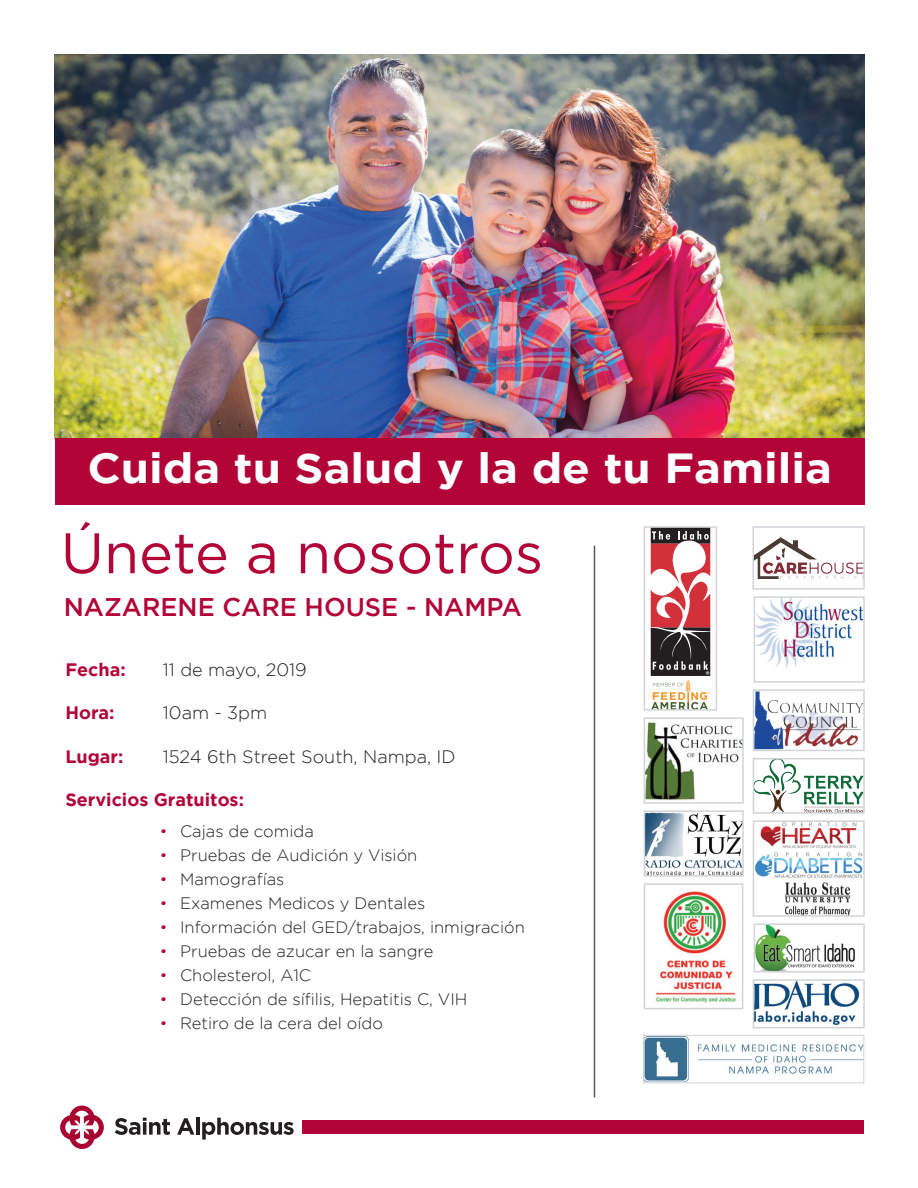
<style>
.page{position:relative;width:918px;height:1188px;background:#fff}
.page>*{position:absolute;margin:0;border:0;box-sizing:border-box;transform-origin:0 0}
.t1{font:57px "Gotham";color:#b30437}
.t2{font:700 42px "Gotham";color:#fff;scale:1.08 1}
.t3{font:500 25.5px "Gotham";color:#b30437}
.t4{font:300 18px "Gotham";color:#231f20}
.t5{font:700 18px "Gotham";color:#b30437}
.t6{font:300 16.5px "Gotham";color:#231f20}
.s1{color:#b30437}
</style>
<div class="page">
<img style="left:55px;top:54px;width:810px;height:384px">
<div style="left:55px;top:438px;width:810px;height:67px;background:#b30437"></div>
<hr style="left:594px;top:546px;width:1px;height:551px;background:#54565a">
<svg style="left:651px;top:529px;width:59px;height:179px"></svg>
<div style="left:644px;top:526px;width:73px;height:185px;border:2px solid #d0d4d8"></div>
<img style="left:656px;top:891px;width:80px;height:112px">
<div style="left:644px;top:883px;width:99px;height:126px;border:2px solid #d0d4d8"></div>
<img style="left:756px;top:761px;width:106px;height:50px">
<div style="left:753px;top:758px;width:112px;height:56px;border:2px solid #d0d4d8"></div>
<img style="left:757px;top:599px;width:105px;height:69px">
<div style="left:754px;top:596px;width:111px;height:87px;border:2px solid #d0d4d8"></div>
<img style="left:756px;top:823px;width:106px;height:91px">
<div style="left:753px;top:820px;width:112px;height:97px;border:2px solid #d0d4d8"></div>
<img style="left:647px;top:813px;width:94px;height:61px">
<div style="left:644px;top:810px;width:100px;height:67px;border:2px solid #d0d4d8"></div>
<img style="left:756px;top:982px;width:104px;height:43px">
<div style="left:753px;top:979px;width:112px;height:49px;border:2px solid #d0d4d8"></div>
<img style="left:756px;top:692px;width:106px;height:56px">
<div style="left:753px;top:689px;width:112px;height:62px;border:2px solid #d0d4d8"></div>
<img style="left:757px;top:926px;width:98px;height:44px">
<div style="left:754px;top:923px;width:111px;height:50px;border:2px solid #d0d4d8"></div>
<img style="left:756px;top:537px;width:106px;height:41px">
<div style="left:753px;top:526px;width:112px;height:64px;border:2px solid #d0d4d8"></div>
<img style="left:647px;top:721px;width:94px;height:80px">
<div style="left:644px;top:717px;width:100px;height:87px;border:2px solid #d0d4d8"></div>
<img style="left:645px;top:1037px;width:217px;height:44px">
<div style="left:643px;top:1035px;width:221px;height:48px;border:1px solid #d0d4d8"></div>
<svg style="left:60px;top:1106px;width:44px;height:43px"></svg>
<svg style="left:115px;top:1118px;width:55px;height:17px"></svg>
<svg style="left:177px;top:1118px;width:17px;height:17px"></svg>
<hr style="left:196px;top:1118px;width:4px;height:17px;background:#231f20">
<svg style="left:202px;top:1118px;width:92px;height:22px"></svg>
<div style="left:302px;top:1121px;width:562px;height:13px;background:#b30437"></div>
<h2 class="t2" style="left:87px;top:444px;width:691px">Cuida tu Salud y la de tu Familia</h2>
<h1 class="t1" style="left:61px;top:522px;width:484px">Únete a nosotros</h1>
<h3 class="t3" style="left:64px;top:593px;width:460px">NAZARENE CARE HOUSE - NAMPA</h3>
<p class="t5" style="left:65px;top:659px;width:62px">Fecha:</p>
<p class="t4" style="left:163px;top:660px;width:145px">11 de mayo, 2019</p>
<p class="t5" style="left:65px;top:703px;width:51px">Hora:</p>
<p class="t4" style="left:163px;top:703px;width:106px">10am - 3pm</p>
<p class="t5" style="left:65px;top:746px;width:60px">Lugar:</p>
<p class="t4" style="left:163px;top:746px;width:294px">1524 6th Street South, Nampa, ID</p>
<p class="t5" style="left:65px;top:789px;width:180px">Servicios Gratuitos:</p>
<p class="t6" style="left:160px;top:822px;width:155px"><span class="s1">•</span> Cajas de comida</p>
<p class="t6" style="left:160px;top:846px;width:259px"><span class="s1">•</span> Pruebas de Audición y Visión</p>
<p class="t6" style="left:160px;top:870px;width:126px"><span class="s1">•</span> Mamografías</p>
<p class="t6" style="left:160px;top:894px;width:267px"><span class="s1">•</span> Examenes Medicos y Dentales</p>
<p class="t6" style="left:160px;top:918px;width:366px"><span class="s1">•</span> Información del GED/trabajos, inmigración</p>
<p class="t6" style="left:160px;top:942px;width:275px"><span class="s1">•</span> Pruebas de azucar en la sangre</p>
<p class="t6" style="left:160px;top:966px;width:153px"><span class="s1">•</span> Cholesterol, A1C</p>
<p class="t6" style="left:160px;top:990px;width:309px"><span class="s1">•</span> Detección de sífilis, Hepatitis C, VIH</p>
<p class="t6" style="left:160px;top:1014px;width:225px"><span class="s1">•</span> Retiro de la cera del oído</p>
</div>
